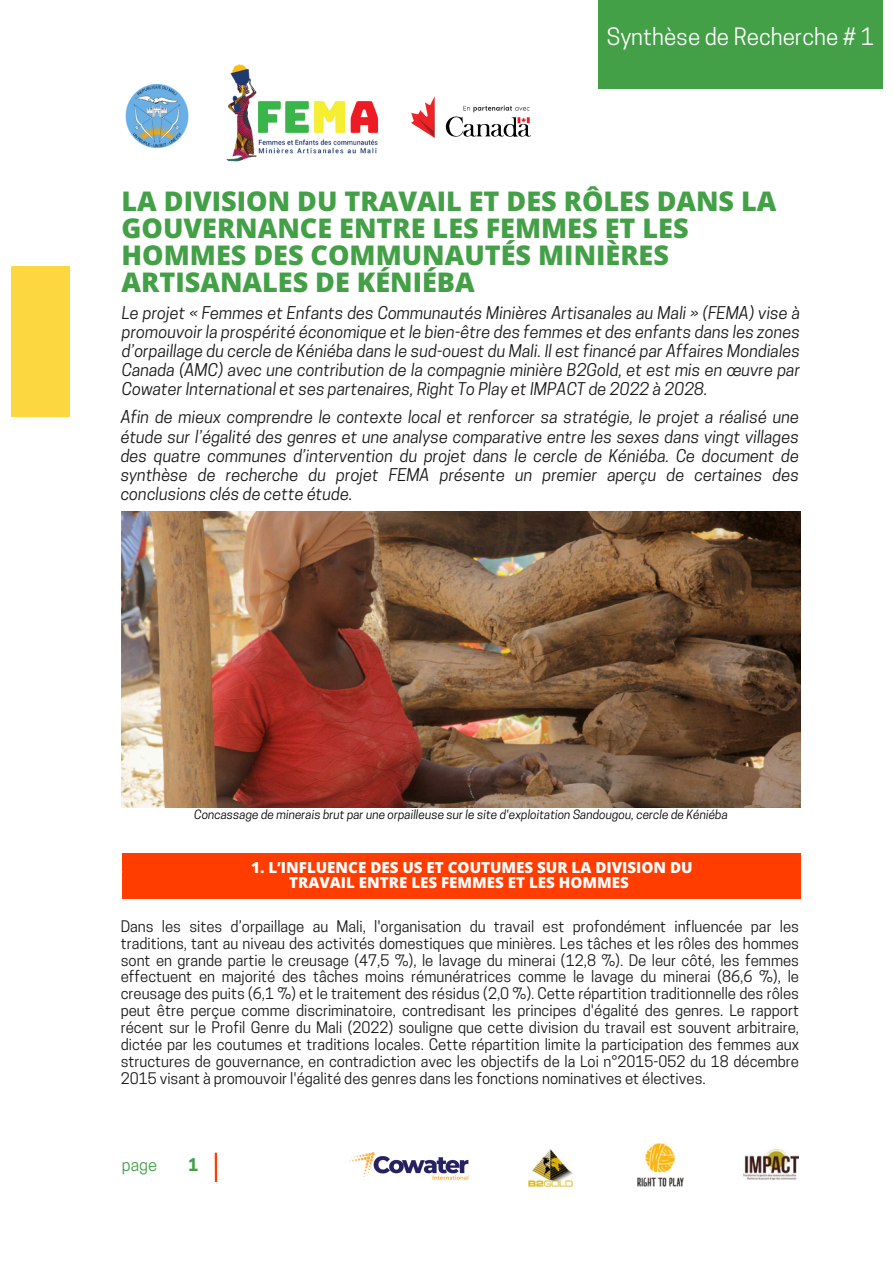
<style>
.page{position:relative;width:894px;height:1264px;background:#fff}
.page>*{position:absolute;margin:0;border:0;box-sizing:border-box;transform-origin:0 0}
.t1{font:800 27px/27px "Open Sans";color:#43a047}
.t2{font:22.5px "Cooper Hewitt";color:#fff}
.t3{font:italic 16.5px/19.2px "Cooper Hewitt";color:#191717;text-align:justify}
.t4{font:16.5px "Cooper Hewitt";color:#43a047}
.t5{font:700 16.5px "Cooper Hewitt";color:#43a047}
.t6{font:800 15.15px "Open Sans";color:#fff}
.t7{font:700 15.15px "Open Sans";color:#fff}
.t8{font:15px/17px "Cooper Hewitt";color:#191717;text-align:justify}
.t9{font:italic 12px "Cooper Hewitt";color:#000}
</style>
<div class="page">
<div style="left:11px;top:266px;width:59px;height:151px;background:#fcd73f"></div>
<div style="left:598px;top:0;width:284px;height:89px;background:#43a047"></div>
<img style="left:121px;top:511px;width:679px;height:296px">
<hr style="left:215px;top:1152px;width:2px;height:29px;background:#ff3d00">
<div style="left:122px;top:852px;width:678px;height:46px;background:#ff3d00"></div>
<img style="left:346px;top:1152px;width:123px;height:28px">
<img style="left:743px;top:1149px;width:54px;height:30px">
<img style="left:637px;top:1143px;width:46px;height:43px">
<img style="left:528px;top:1149px;width:45px;height:37px">
<img style="left:226px;top:64px;width:153px;height:98px">
<img style="left:125px;top:84px;width:64px;height:63px">
<img style="left:411px;top:96px;width:120px;height:42px">
<h4 class="t2" style="left:606px;top:28px;width:269px">Synthèse de Recherche # 1</h4>
<h1 class="t1" style="left:121px;top:187px;width:656px">LA DIVISION DU TRAVAIL ET DES RÔLES DANS LA GOUVERNANCE ENTRE LES FEMMES ET LES HOMMES DES COMMUNAUTÉS MINIÈRES ARTISANALES DE KÉNIÉBA</h1>
<p class="t3" style="left:122px;top:305px;width:679px">Le projet « Femmes et Enfants des Communautés Minières Artisanales au Mali » (FEMA) vise à promouvoir la prospérité économique et le bien-être des femmes et des enfants dans les zones d’orpaillage du cercle de Kéniéba dans le sud-ouest du Mali. Il est financé par Affaires Mondiales Canada (AMC) avec une contribution de la compagnie minière B2Gold, et est mis en œuvre par Cowater International et ses partenaires, Right To Play et IMPACT de 2022 à 2028.</p>
<p class="t3" style="left:121px;top:409px;width:679px">Afin de mieux comprendre le contexte local et renforcer sa stratégie, le projet a réalisé une étude sur l’égalité des genres et une analyse comparative entre les sexes dans vingt villages des quatre communes d’intervention du projet dans le cercle de Kéniéba. Ce document de synthèse de recherche du projet FEMA présente un premier aperçu de certaines des conclusions clés de cette étude.</p>
<h4 class="t9" style="left:194px;top:810px;width:535px">Concassage de minerais brut par une orpailleuse sur le site d'exploitation Sandougou, cercle de Kéniéba</h4>
<p class="t7" style="left:110px;top:857px;width:14px">1.</p>
<p class="t6" style="left:251px;top:857px;width:443px">1. L’INFLUENCE DES US ET COUTUMES SUR LA DIVISION DU</p>
<p class="t6" style="left:289px;top:871px;width:341px">TRAVAIL ENTRE LES FEMMES ET LES HOMMES</p>
<h2 class="t8" style="left:121px;top:919px;width:679px">Dans les sites d’orpaillage au Mali, l'organisation du travail est profondément influencée par les traditions, tant au niveau des activités domestiques que minières. Les tâches et les rôles des hommes sont en grande partie le creusage (47,5 %), le lavage du minerai (12,8 %). De leur côté, les femmes effectuent en majorité des tâches moins rémunératrices comme le lavage du minerai (86,6 %), le creusage des puits (6,1 %) et le traitement des résidus (2,0 %). Cette répartition traditionnelle des rôles peut être perçue comme discriminatoire, contredisant les principes d'égalité des genres. Le rapport récent sur le Profil Genre du Mali (2022) souligne que cette division du travail est souvent arbitraire, dictée par les coutumes et traditions locales. Cette répartition limite la participation des femmes aux structures de gouvernance, en contradiction avec les objectifs de la Loi n°2015-052 du 18 décembre 2015 visant à promouvoir l'égalité des genres dans les fonctions nominatives et électives.</h2>
<p class="t4" style="left:122px;top:1159px;width:37px">page</p>
<p class="t5" style="left:188px;top:1159px;width:11px">1</p>
</div>
